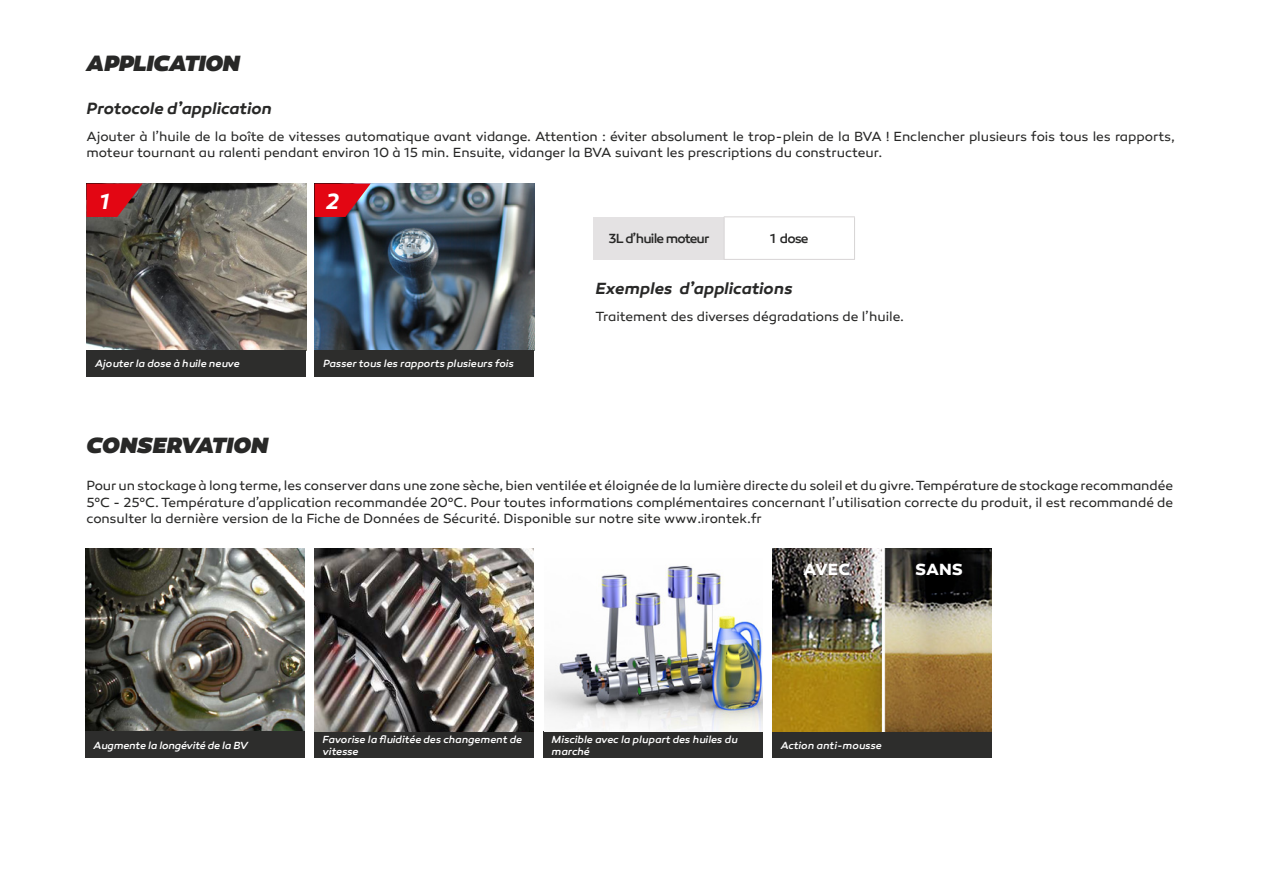
<style>
.page{position:relative;width:1263px;height:893px;background:#fff}
.page>*{position:absolute;margin:0;border:0;box-sizing:border-box;transform-origin:0 0}
.t1{font:italic 900 22.5px "Canaro";color:#282827}
.t2{font:italic 600 22.5px "Canaro";color:#fff}
.t3{font:italic 600 16.5px "Canaro";letter-spacing:-.005em;color:#282827}
.t4{font:700 16.5px "Canaro";color:#fff}
.t5{font:13.5px/16.2px "Canaro";letter-spacing:-.005em;color:#282827;text-align:justify}
.t6{font:500 13.5px "Canaro";letter-spacing:-.065em;color:#282827}
.t7{font:italic 500 10.5px/12.6px "Canaro";letter-spacing:-.005em;color:#fff}
</style>
<div class="page">
<div style="left:772px;top:732px;width:220px;height:26px;background:#2d2d2c"></div>
<img style="left:772px;top:548px;width:220px;height:184px">
<div style="left:543px;top:732px;width:220px;height:26px;background:#2d2d2c"></div>
<img style="left:544px;top:566px;width:219px;height:166px">
<div style="left:314px;top:732px;width:220px;height:26px;background:#2d2d2c"></div>
<img style="left:314px;top:548px;width:220px;height:184px">
<img style="left:85px;top:548px;width:220px;height:184px">
<div style="left:85px;top:732px;width:220px;height:26px;background:#2d2d2c"></div>
<div style="left:594px;top:217px;width:130px;height:42px;background:#e4e2e3"></div>
<hr style="left:724px;top:259px;width:131px;height:1px;background:#d7d4d5">
<hr style="left:724px;top:216px;width:131px;height:1px;background:#d7d4d5">
<hr style="left:724px;top:217px;width:1px;height:42px;background:#d7d4d5">
<hr style="left:854px;top:217px;width:1px;height:42px;background:#d7d4d5">
<img style="left:87px;top:184px;width:219px;height:166px">
<div style="left:87px;top:350px;width:219px;height:26px;background:#2d2d2c"></div>
<svg style="left:86px;top:184px;width:57px;height:33px;background:#c11922"></svg>
<img style="left:315px;top:184px;width:219px;height:166px">
<div style="left:315px;top:350px;width:219px;height:26px;background:#2d2d2c"></div>
<svg style="left:315px;top:184px;width:56px;height:33px;background:#c52433"></svg>
<h1 class="t1" style="left:86px;top:48px;width:155px">APPLICATION</h1>
<p class="t3" style="left:86px;top:98px;width:187px">Protocole d’application</p>
<p class="t5" style="left:86px;top:129px;width:1090px">Ajouter à l’huile de la boîte de vitesses automatique avant vidange. Attention : éviter absolument le trop-plein de la BVA ! Enclencher plusieurs fois tous les rapports, moteur tournant au ralenti pendant environ 10 à 15 min. Ensuite, vidanger la BVA suivant les prescriptions du constructeur.</p>
<h1 class="t2" style="left:100px;top:187px;width:11px">1</h1>
<p class="t7" style="left:95px;top:357px;width:146px">Ajouter la dose à huile neuve</p>
<h1 class="t2" style="left:326px;top:187px;width:15px">2</h1>
<p class="t7" style="left:323px;top:357px;width:192px">Passer tous les rapports plusieurs fois</p>
<p class="t6" style="left:608px;top:230px;width:103px">3L d’huile moteur</p>
<p class="t6" style="left:770px;top:230px;width:40px">1 dose</p>
<p class="t3" style="left:595px;top:279px;width:199px">Exemples d’applications</p>
<p class="t5" style="left:595px;top:309px;width:310px">Traitement des diverses dégradations de l’huile.</p>
<h1 class="t1" style="left:87px;top:430px;width:183px">CONSERVATION</h1>
<p class="t5" style="left:86px;top:478px;width:1088px">Pour un stockage à long terme, les conserver dans une zone sèche, bien ventilée et éloignée de la lumière directe du soleil et du givre. Température de stockage recommandée 5°C - 25°C. Température d’application recommandée 20°C. Pour toutes informations complémentaires concernant l’utilisation correcte du produit, il est recommandé de consulter la dernière version de la Fiche de Données de Sécurité. Disponible sur notre site www.irontek.fr</p>
<p class="t7" style="left:94px;top:739px;width:156px">Augmente la longévité de la BV</p>
<p class="t4" style="left:803px;top:559px;width:48px">AVEC</p>
<p class="t4" style="left:915px;top:559px;width:50px">SANS</p>
<p class="t7" style="left:323px;top:733px;width:201px">Favorise la fluiditée des changement de vitesse</p>
<p class="t7" style="left:552px;top:733px;width:187px">Miscible avec la plupart des huiles du marché</p>
<p class="t7" style="left:781px;top:739px;width:102px">Action anti-mousse</p>
</div>
